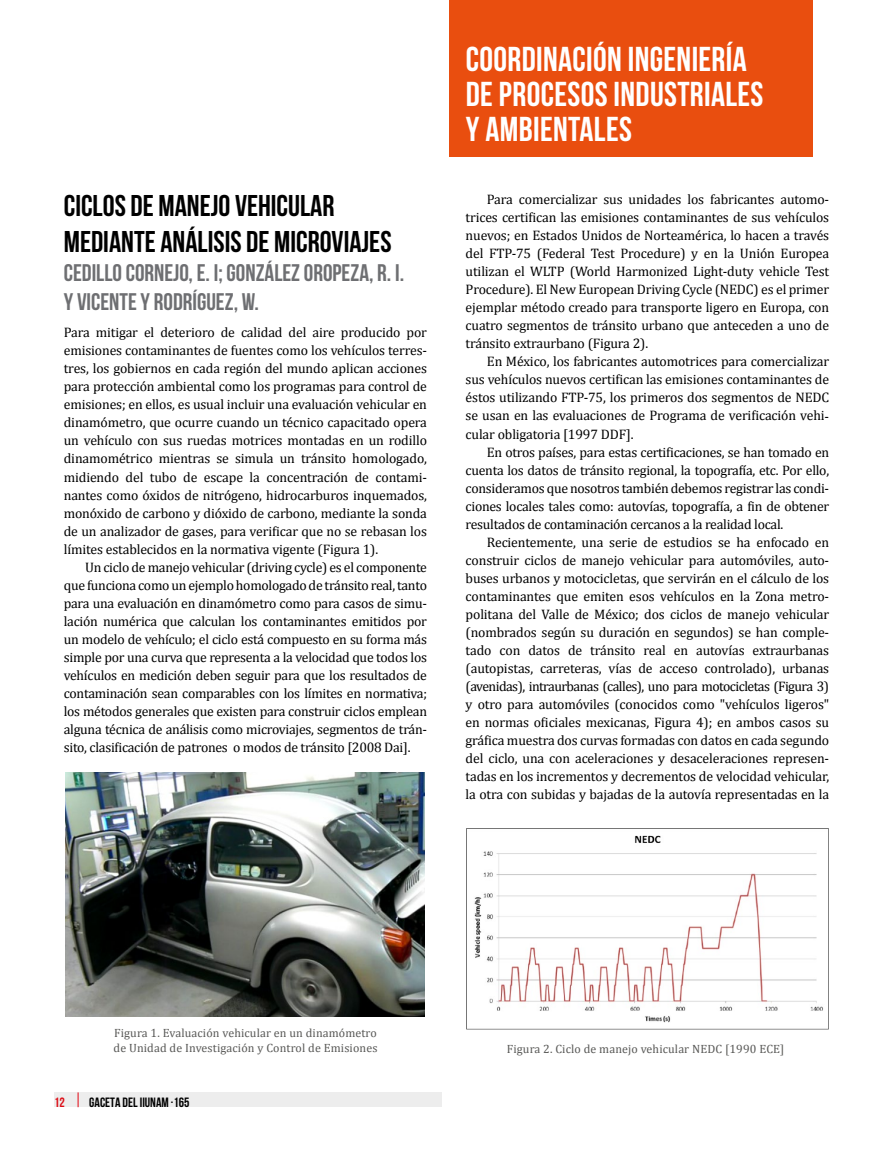
<style>
.page{position:relative;width:893px;height:1149px;background:#fff}
.page>*{position:absolute;margin:0;border:0;box-sizing:border-box;transform-origin:0 0}
.t1{font:700 34.5px/34.5px "Bebas Neue";letter-spacing:.01em;color:#fff}
.t2{font:700 30px/36px "Bebas Neue";color:#000}
.t3{font:700 24px/28.8px "Bebas Neue";color:#6e6f72}
.t4{font:13.8px/18px "Cambria";letter-spacing:-.01em;color:#000;text-align:justify}
.t5{font:700 13.5px "Bebas Neue";color:#000}
.t6{font:700 13.5px "Bebas Neue";color:#dc0c15}
.t7{font:12px/15px "Cambria";letter-spacing:.01em;color:#585856}
</style>
<div class="page">
<div style="left:54px;top:1092px;width:388px;height:14px;background:#ededed"></div>
<div style="left:450px;top:0;width:363px;height:156px;background:#e94e0f"></div>
<img style="left:65px;top:772px;width:359px;height:243px">
<img style="left:467px;top:828px;width:362px;height:201px">
<h2 class="t2" style="left:64px;top:187px;width:329px">CICLOS DE MANEJO VEHICULAR<br>MEDIANTE ANÁLISIS DE MICROVIAJES</h2>
<h3 class="t3" style="left:64px;top:258px;width:342px">CEDILLO CORNEJO, E. I; GONZÁLEZ OROPEZA, R. I.<br>Y VICENTE Y RODRÍGUEZ, W.</h3>
<p class="t4" style="left:64px;top:323px;width:365px">Para mitigar el deterioro de calidad del aire producido por emisiones contaminantes de fuentes como los vehículos terres&shy;tres, los gobiernos en cada región del mundo aplican acciones para protección ambiental como los programas para control de emisiones; en ellos, es usual incluir una evaluación vehicular en dinamómetro, que ocurre cuando un técnico capacitado opera un vehículo con sus ruedas motrices montadas en un rodillo dinamométrico mientras se simula un tránsito homologado, midiendo del tubo de escape la concentración de contami&shy;nantes como óxidos de nitrógeno, hidrocarburos inquemados, monóxido de carbono y dióxido de carbono, mediante la sonda de un analizador de gases, para verificar que no se rebasan los límites establecidos en la normativa vigente (Figura 1).</p>
<p class="t4" style="left:64px;top:557px;width:365px;text-indent:21px">Un ciclo de manejo vehicular (driving cycle) es el componente que funciona como un ejemplo homologado de tránsito real, tanto para una evaluación en dinamómetro como para casos de simu&shy;lación numérica que calculan los contaminantes emitidos por un modelo de vehículo; el ciclo está compuesto en su forma más simple por una curva que representa a la velocidad que todos los vehículos en medición deben seguir para que los resultados de contaminación sean comparables con los límites en normativa; los métodos generales que existen para construir ciclos emplean alguna técnica de análisis como microviajes, segmentos de trán&shy;sito, clasificación de patrones o modos de tránsito [2008 Dai].</p>
<h1 class="t1" style="left:466px;top:42px;width:299px">COORDINACIÓN INGENIERÍA<br>DE PROCESOS INDUSTRIALES<br>Y AMBIENTALES</h1>
<p class="t4" style="left:466px;top:190px;width:365px;text-indent:21px">Para comercializar sus unidades los fabricantes automo&shy;trices certifican las emisiones contaminantes de sus vehículos nuevos; en Estados Unidos de Norteamérica, lo hacen a través del FTP-75 (Federal Test Procedure) y en la Unión Europea utilizan el WLTP (World Harmonized Light-duty vehicle Test Procedure). El New European Driving Cycle (NEDC) es el primer ejemplar método creado para transporte ligero en Europa, con cuatro segmentos de tránsito urbano que anteceden a uno de tránsito extraurbano (Figura 2).</p>
<p class="t4" style="left:466px;top:352px;width:365px;text-indent:21px">En México, los fabricantes automotrices para comercializar sus vehículos nuevos certifican las emisiones contaminantes de éstos utilizando FTP-75, los primeros dos segmentos de NEDC se usan en las evaluaciones de Programa de verificación vehi&shy;cular obligatoria [1997 DDF].</p>
<p class="t4" style="left:466px;top:442px;width:365px;text-indent:21px">En otros países, para estas certificaciones, se han tomado en cuenta los datos de tránsito regional, la topografía, etc. Por ello, consideramos que nosotros también debemos registrar las condi&shy;ciones locales tales como: autovías, topografía, a fin de obtener resultados de contaminación cercanos a la realidad local.</p>
<p class="t4" style="left:466px;top:532px;width:365px;text-indent:21px">Recientemente, una serie de estudios se ha enfocado en construir ciclos de manejo vehicular para automóviles, auto&shy;buses urbanos y motocicletas, que servirán en el cálculo de los contaminantes que emiten esos vehículos en la Zona metro&shy;politana del Valle de México; dos ciclos de manejo vehicular (nombrados según su duración en segundos) se han comple&shy;tado con datos de tránsito real en autovías extraurbanas (autopistas, carreteras, vías de acceso controlado), urbanas (avenidas), intraurbanas (calles), uno para motocicletas (Figura 3) y otro para automóviles (conocidos como "vehículos ligeros" en normas oficiales mexicanas, Figura 4); en ambos casos su gráfica muestra dos curvas formadas con datos en cada segundo del ciclo, una con aceleraciones y desaceleraciones represen&shy;tadas en los incrementos y decrementos de velocidad vehicular, la otra con subidas y bajadas de la autovía representadas en la</p>
<p class="t7" style="left:114px;top:1025px;width:265px">Figura 1. Evaluación vehicular en un dinamómetro de Unidad de Investigación y Control de Emisiones</p>
<p class="t6" style="left:54px;top:1094px;width:12px">12</p>
<p class="t5" style="left:89px;top:1094px;width:102px">GACETA DEL IIUNAM ·165</p>
<p class="t7" style="left:507px;top:1040px;width:279px">Figura 2. Ciclo de manejo vehicular NEDC [1990 ECE]</p>
</div>
